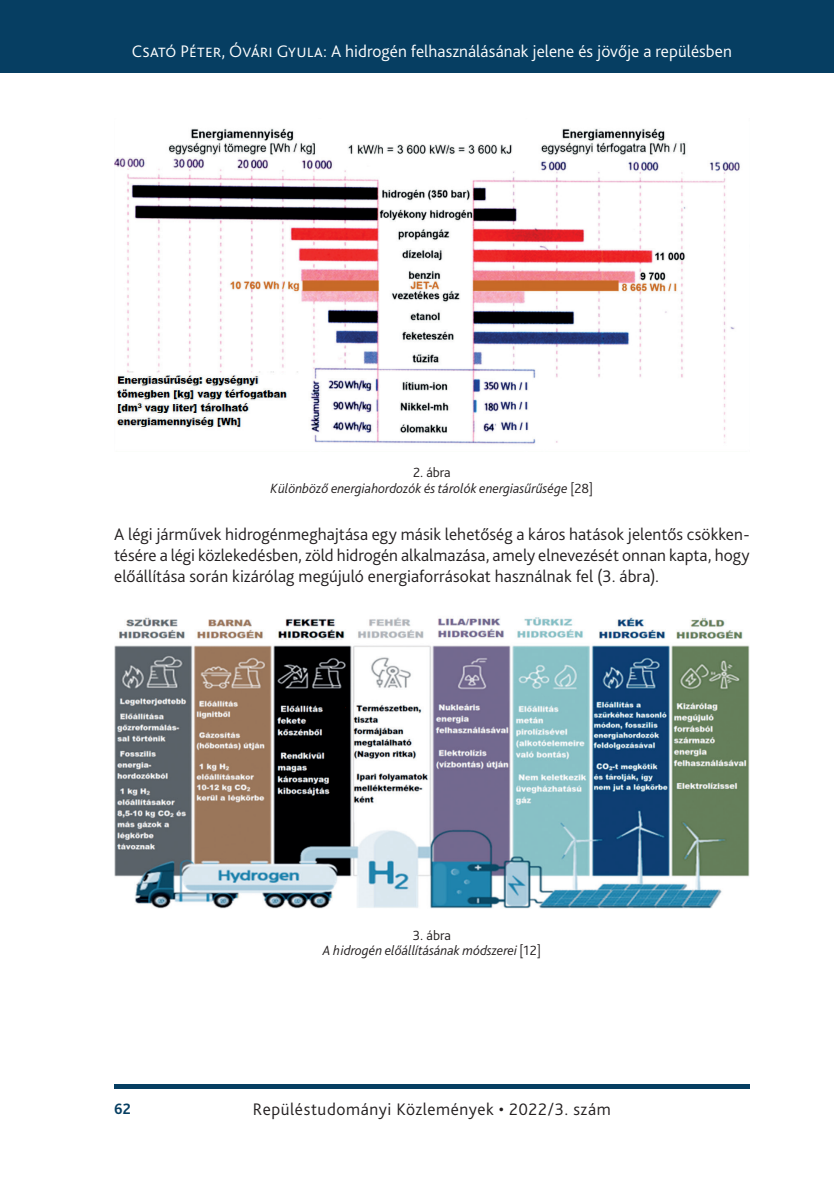
<style>
.page{position:relative;width:834px;height:1181px;background:#fff}
.page>*{position:absolute;margin:0;border:0;box-sizing:border-box;transform-origin:0 0}
._2__Body_1st_paragra{font:300 17.5px/21px "Bliss Pro";letter-spacing:.005em;color:#231f20;text-align:justify}
.t1{font:300 17.5px "Bliss Pro";color:#fff}
._2__Body_1st_paragra-2{font:300 17.5px "Bliss Pro";letter-spacing:.03em;color:#231f20}
.t2{font:700 15.75px "Bliss Pro";color:#063e62;scale:.95 1}
.Ábra__képalárás{font:italic 300 14px "Bliss Pro";color:#231f20}
.Ábra_címe{font:300 14px "Bliss Pro";color:#231f20}
.s1{font-style:normal}
</style>
<div class="page">
<div style="left:0;top:0;width:833px;height:73px;background:#063e62"></div>
<hr style="left:833px;top:0;width:1px;height:73px;background:#063e62">
<div style="left:114px;top:1084px;width:635px;height:5px;background:#063e62"></div>
<img style="left:114px;top:128px;width:626px;height:316px">
<img style="left:114px;top:617px;width:635px;height:292px">
<p class="t1" style="left:132px;top:41px;width:601px">Csató Péter, Óvári Gyula: A hidrogén felhasználásának jelene és jövője a repülésben</p>
<p class="Ábra_címe" style="left:413px;top:464px;width:39px">2. ábra</p>
<p class="Ábra__képalárás" style="left:270px;top:480px;width:324px">Különböző energiahordozók és tárolók energiasűrűsége <span class="s1">[28]</span></p>
<p class="_2__Body_1st_paragra" style="left:114px;top:523px;width:636px">A légi járművek hidrogénmeghajtása egy másik lehetőség a káros hatások jelentős csökken&shy;tésére a légi közlekedésben, zöld hidrogén alkalmazása, amely elnevezését onnan kapta, hogy előállítása során kizárólag megújuló energiaforrásokat használnak fel (3. ábra).</p>
<p class="Ábra_címe" style="left:413px;top:926px;width:39px">3. ábra</p>
<p class="Ábra__képalárás" style="left:323px;top:942px;width:219px">A hidrogén előállításának módszerei <span class="s1">[12]</span></p>
<p class="t2" style="left:114px;top:1099px;width:19px">62</p>
<p class="_2__Body_1st_paragra-2" style="left:253px;top:1098px;width:359px">Repüléstudományi Közlemények • 2022/3. szám</p>
</div>
